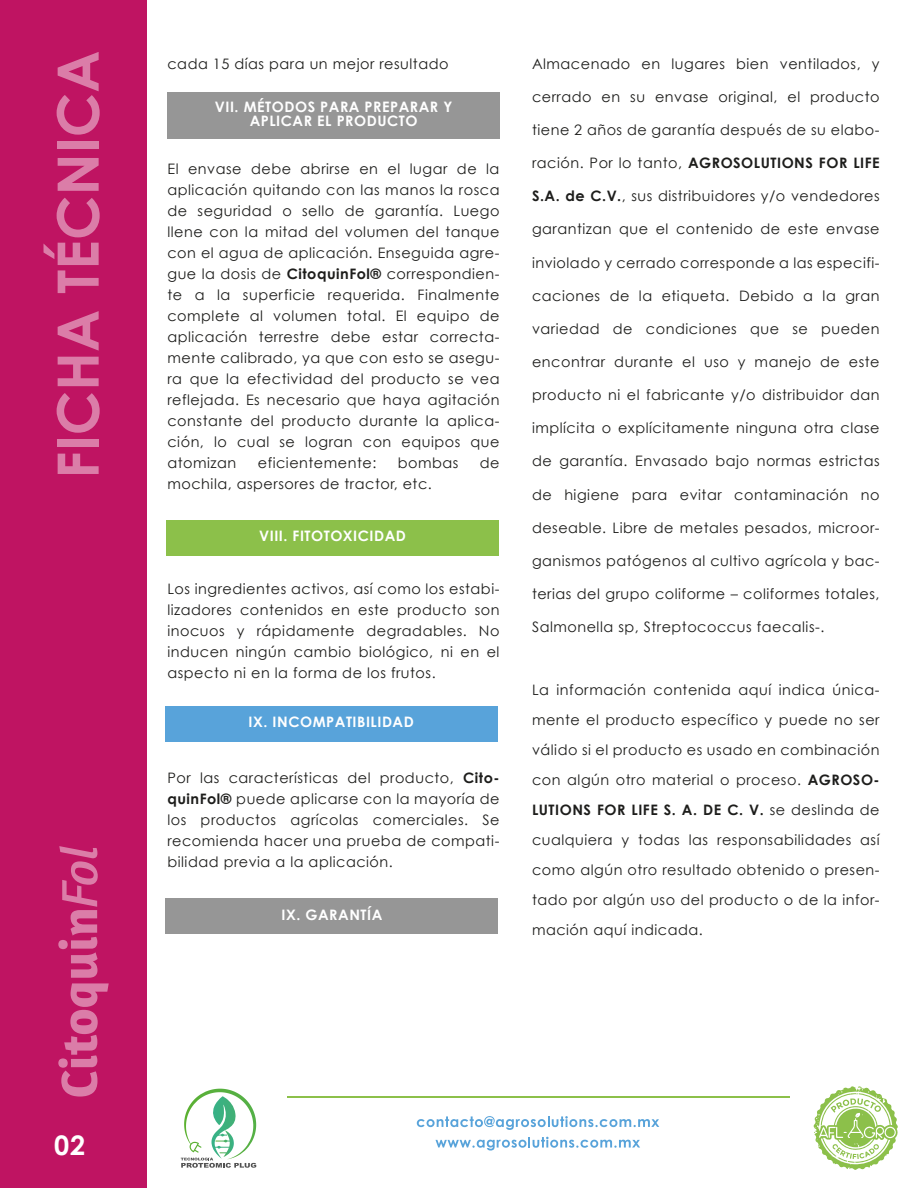
<style>
.page{position:relative;width:918px;height:1188px;background:#fff}
.page>*{position:absolute;margin:0;border:0;box-sizing:border-box;transform-origin:0 0}
.t1{font:700 27px "Century Gothic";color:#fff}
.t2{font:14.4px/21px "Century Gothic";letter-spacing:.035em;color:#1d1d1b;text-align:justify}
.t3{font:700 14.4px/14px "Century Gothic";letter-spacing:.035em;color:#fff;text-align:center}
.t4{font:700 14.4px "Century Gothic";letter-spacing:.035em;color:#1d1d1b}
.s1{font-weight:700}
.s2{font-weight:400}
</style>
<div class="page">
<div style="left:0;top:0;width:146px;height:1188px;background:#bf1462"></div>
<hr style="left:287px;top:1096px;width:503px;height:2px;background:#8cc04a">
<svg style="left:417px;top:1116px;width:242px;height:14px"></svg>
<svg style="left:436px;top:1137px;width:204px;height:14px"></svg>
<svg style="left:181px;top:1089px;width:75px;height:79px"></svg>
<svg style="left:814px;top:1086px;width:84px;height:84px"></svg>
<svg style="left:58px;top:454px;width:41px;height:20px"></svg>
<div style="left:58px;top:439px;width:41px;height:8px;background:#db7da8"></div>
<svg style="left:57px;top:393px;width:43px;height:40px"></svg>
<svg style="left:58px;top:357px;width:41px;height:29px"></svg>
<svg style="left:58px;top:311px;width:41px;height:40px"></svg>
<svg style="left:44px;top:243px;width:55px;height:50px"></svg>
<svg style="left:57px;top:198px;width:43px;height:39px"></svg>
<svg style="left:58px;top:158px;width:41px;height:33px"></svg>
<div style="left:58px;top:141px;width:41px;height:8px;background:#db7da8"></div>
<svg style="left:57px;top:52px;width:43px;height:83px"></svg>
<div style="left:167px;top:520px;width:332px;height:35px;background:#8cc04a"></div>
<div style="left:165px;top:706px;width:332px;height:35px;background:#58a3da"></div>
<div style="left:168px;top:92px;width:332px;height:47px;background:#969696"></div>
<div style="left:166px;top:899px;width:332px;height:35px;background:#969696"></div>
<svg style="left:58px;top:846px;width:51px;height:251px"></svg>
<h1 class="t1" style="left:54px;top:1125px;width:33px">02</h1>
<p class="t2" style="left:167px;top:53px;width:283px">cada 15 días para un mejor resultado</p>
<p class="t3" style="left:215px;top:99px;width:239px">VII. MÉTODOS PARA PREPARAR Y<br>APLICAR EL PRODUCTO</p>
<p class="t2" style="left:167px;top:158px;width:334px">El envase debe abrirse en el lugar de la aplicación quitando con las manos la rosca de seguridad o sello de garantía. Luego llene con la mitad del volumen del tanque con el agua de aplicación. Enseguida agre&shy;gue la dosis de <span class="s1">CitoquinFol®</span> correspondien&shy;te a la superficie requerida. Finalmente complete al volumen total. El equipo de aplicación terrestre debe estar correcta&shy;mente calibrado, ya que con esto se asegu&shy;ra que la efectividad del producto se vea reflejada. Es necesario que haya agitación constante del producto durante la aplica&shy;ción, lo cual se logran con equipos que atomizan</p>
<p class="t2" style="left:258px;top:452px;width:120px">eficientemente:</p>
<p class="t2" style="left:398px;top:452px;width:62px">bombas</p>
<p class="t2" style="left:480px;top:452px;width:21px">de</p>
<p class="t2" style="left:167px;top:473px;width:266px">mochila, aspersores de tractor, etc.</p>
<p class="t3" style="left:259px;top:528px;width:148px">VIII. FITOTOXICIDAD</p>
<p class="t2" style="left:167px;top:578px;width:334px">Los ingredientes activos, así como los estabi&shy;lizadores contenidos en este producto son inocuos y rápidamente degradables. No inducen ningún cambio biológico, ni en el aspecto ni en la forma de los frutos.</p>
<p class="t3" style="left:249px;top:715px;width:167px">IX. INCOMPATIBILIDAD</p>
<p class="t2" style="left:167px;top:767px;width:334px">Por las características del producto, <span class="s1">Cito&shy;quinFol®</span> puede aplicarse con la mayoría de los productos agrícolas comerciales. Se recomienda hacer una prueba de compati&shy;bilidad previa a la aplicación.</p>
<p class="t3" style="left:282px;top:907px;width:102px">IX. GARANTÍA</p>
<p class="t2" style="left:532px;top:53px;width:349px">Almacenado en lugares bien ventilados, y</p>
<p class="t2" style="left:532px;top:86px;width:349px">cerrado en su envase original, el producto</p>
<p class="t2" style="left:532px;top:119px;width:349px">tiene 2 años de garantía después de su elabo-</p>
<p class="t4" style="left:532px;top:152px;width:349px"><span class="s2">ración. Por lo tanto,</span> AGROSOLUTIONS FOR LIFE</p>
<p class="t2" style="left:532px;top:185px;width:349px"><span class="s1">S.A. de C.V.</span>, sus distribuidores y/o vendedores</p>
<p class="t2" style="left:532px;top:218px;width:349px">garantizan que el contenido de este envase</p>
<p class="t2" style="left:532px;top:252px;width:349px">inviolado y cerrado corresponde a las especifi-</p>
<p class="t2" style="left:532px;top:285px;width:349px">caciones de la etiqueta. Debido a la gran</p>
<p class="t2" style="left:532px;top:318px;width:349px">variedad de condiciones que se pueden</p>
<p class="t2" style="left:532px;top:351px;width:349px">encontrar durante el uso y manejo de este</p>
<p class="t2" style="left:532px;top:384px;width:349px">producto ni el fabricante y/o distribuidor dan</p>
<p class="t2" style="left:532px;top:417px;width:349px">implícita o explícitamente ninguna otra clase</p>
<p class="t2" style="left:532px;top:451px;width:349px">de garantía. Envasado bajo normas estrictas</p>
<p class="t2" style="left:532px;top:484px;width:349px">de higiene para evitar contaminación no</p>
<p class="t2" style="left:532px;top:517px;width:349px">deseable. Libre de metales pesados, microor-</p>
<p class="t2" style="left:532px;top:550px;width:349px">ganismos patógenos al cultivo agrícola y bac-</p>
<p class="t2" style="left:532px;top:583px;width:349px">terias del grupo coliforme – coliformes totales,</p>
<p class="t2" style="left:532px;top:616px;width:294px">Salmonella sp, Streptococcus faecalis-.</p>
<p class="t2" style="left:532px;top:675px;width:349px;line-height:30px">La información contenida aquí indica única&shy;mente el producto específico y puede no ser válido si el producto es usado en combinación con algún otro material o proceso. <span class="s1">AGROSO-LUTIONS FOR LIFE S. A. DE C. V.</span> se deslinda de cualquiera y todas las responsabilidades así como algún otro resultado obtenido o presen&shy;tado por algún uso del producto o de la infor&shy;mación aquí indicada.</p>
</div>
